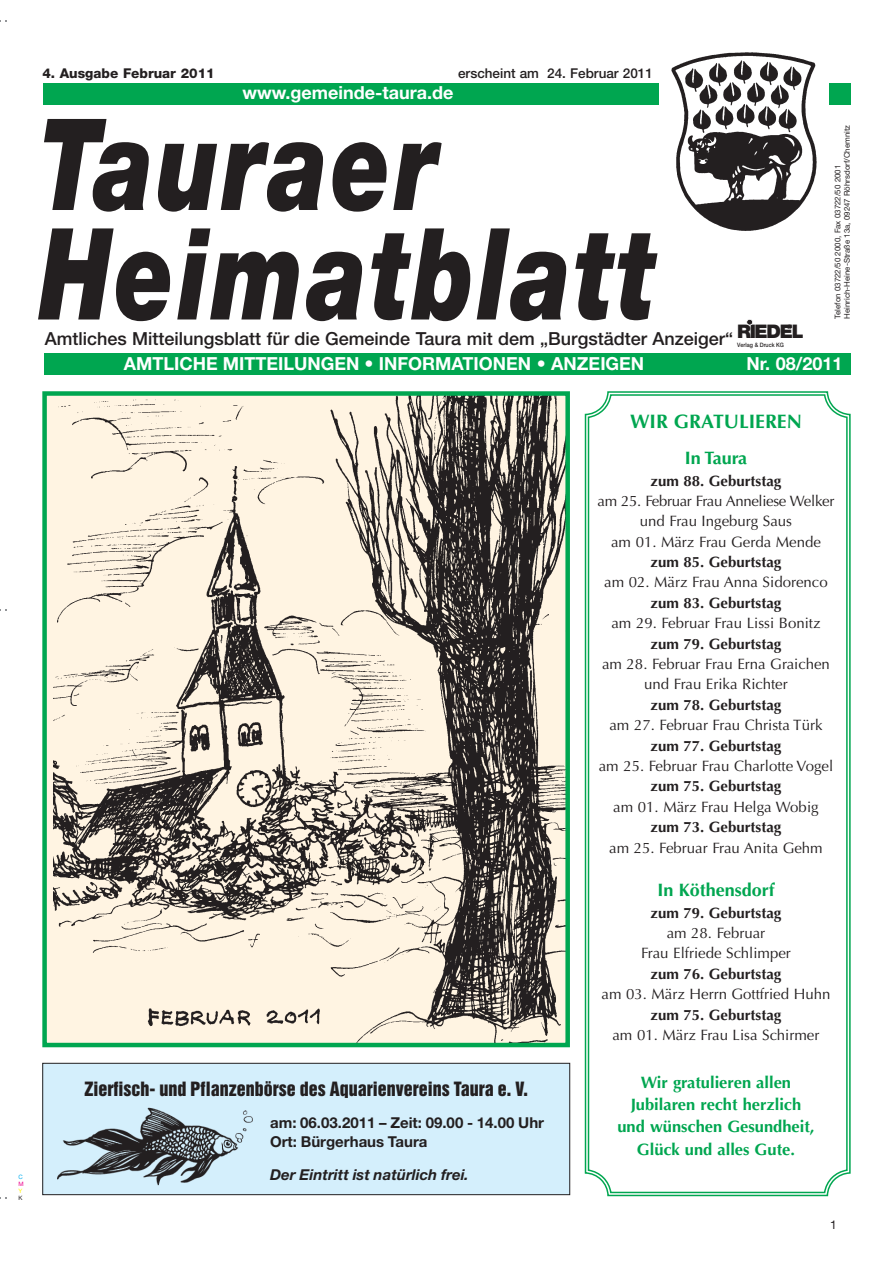
<style>
.page{position:relative;width:893px;height:1263px;background:#fff}
.page>*{position:absolute;margin:0;border:0;box-sizing:border-box;transform-origin:0 0}
.t1{font:italic 900 127.5px/109.5px "Helvetica Neue";letter-spacing:.035em;color:#231f20;scale:.75 1}
.t2{font:700 19.5px "Optima";color:#00a650}
.t3{font:900 18.75px "Helvetica Neue";letter-spacing:-.065em;color:#231f20}
.t4{font:700 18px "Helvetica Neue";color:#fff}
.t5{font:500 18px "Helvetica Neue";color:#231f20}
.t6{font:18px "Helvetica Inserat";color:#231f20}
.t7{font:700 18px "Optima";color:#00a650}
.t8{font:700 16.5px/22.2px "Optima";color:#00a650;text-align:center}
.t9{font:15px/20.4px "Optima";color:#231f20;text-align:center}
.t10{font:700 15px "Optima";color:#231f20}
.t11{font:700 15px/19px "Helvetica Neue";color:#231f20}
.t12{font:italic 700 15px "Helvetica Neue";color:#231f20}
.t13{font:500 13.5px "Helvetica Neue";color:#231f20}
.t14{font:800 13.5px "Helvetica Neue";color:#231f20}
.t15{font:12px "Helvetica Neue";color:#231f20}
.t16{font:7.8px/9.4px "Helvetica Neue";color:#231f20}
.t17{font:500 6px "Helvetica Neue";color:#231f20;scale:.9 1}
.t18{font:700 6px "Helvetica Neue";color:#231f20}
.t19{font:6px "Helvetica Neue";color:#00adef}
.t20{font:6px "Helvetica Neue";color:#ec008c}
.t21{font:6px "Helvetica Neue";color:#fff200}
.t22{font:6px "Helvetica Neue";color:#231f20}
</style>
<div class="page">
<div style="left:43px;top:84px;width:616px;height:21px;background:#00a650"></div>
<div style="left:45px;top:353px;width:805px;height:22px;background:#00a650"></div>
<div style="left:746px;top:319px;width:7px;height:6px;border:2px solid #fff;border-radius:3px"></div>
<div style="left:825px;top:83px;width:25px;height:21px;background:#00a650"></div>
<div style="left:665px;top:43px;width:163px;height:191px;background:#fff"></div>
<img style="left:671px;top:52px;width:146px;height:179px">
<svg style="left:584px;top:391px;width:267px;height:806px"></svg>
<img style="left:54px;top:396px;width:511px;height:646px">
<div style="left:42px;top:391px;width:528px;height:656px;border:4px solid #00a650"></div>
<div style="left:43px;top:1063px;width:526px;height:132px;background:#d4effc"></div>
<div style="left:42px;top:1063px;width:528px;height:132px;border:1px solid #231f20"></div>
<img style="left:57px;top:1107px;width:196px;height:78px">
<p class="t14" style="left:42px;top:68px;width:174px">4. Ausgabe Februar 2011</p>
<p class="t13" style="left:458px;top:68px;width:196px">erscheint am 24. Februar 2011</p>
<p class="t4" style="left:242px;top:86px;width:212px">www.gemeinde-taura.de</p>
<h1 class="t1" style="left:39px;top:120px;width:823px">Tauraer<br>Heimatblatt</h1>
<p class="t5" style="left:45px;top:332px;width:690px">Amtliches Mitteilungsblatt für die Gemeinde Taura mit dem „Burgstädter Anzeiger“</p>
<p class="t4" style="left:124px;top:357px;width:522px">AMTLICHE MITTEILUNGEN • INFORMATIONEN • ANZEIGEN</p>
<p class="t4" style="left:746px;top:357px;width:97px">Nr. 08/2011</p>
<p class="t16" style="left:833px;top:319px;width:195px;rotate:-90deg">Telefon 03722/50 2000, Fax 03722/50 2001<br>Heinrich-Heine-Straße 13a, 09247 Röhrsdorf/Chemnitz</p>
<p class="t18" style="left:787px;top:325px;width:6px">®</p>
<p class="t3" style="left:737px;top:325px;width:68px">RIEDEL</p>
<p class="t17" style="left:737px;top:343px;width:53px">Verlag &amp; Druck KG</p>
<p class="t19" style="left:18px;top:1174px;width:6px">C</p>
<p class="t20" style="left:18px;top:1182px;width:7px">M</p>
<p class="t21" style="left:18px;top:1189px;width:5px">Y</p>
<p class="t22" style="left:18px;top:1196px;width:6px">K</p>
<p class="t6" style="left:84px;top:1082px;width:445px">Zierfisch- und Pflanzenbörse des Aquarienvereins Taura e. V.</p>
<p class="t11" style="left:270px;top:1115px;width:275px">am: 06.03.2011 – Zeit: 09.00 - 14.00 Uhr<br>Ort: Bürgerhaus Taura</p>
<p class="t12" style="left:270px;top:1170px;width:200px">Der Eintritt ist natürlich frei.</p>
<h2 class="t2" style="left:630px;top:413px;width:173px">WIR GRATULIEREN</h2>
<p class="t7" style="left:684px;top:450px;width:64px">In Taura</p>
<p class="t10" style="left:650px;top:474px;width:132px">zum 88. Geburtstag</p>
<p class="t9" style="left:597px;top:492px;width:238px">am 25. Februar Frau Anneliese Welker und Frau Ingeburg Saus<br>am 01. März Frau Gerda Mende</p>
<p class="t10" style="left:650px;top:556px;width:132px">zum 85. Geburtstag</p>
<p class="t9" style="left:604px;top:574px;width:225px">am 02. März Frau Anna Sidorenco</p>
<p class="t10" style="left:650px;top:597px;width:132px">zum 83. Geburtstag</p>
<p class="t9" style="left:611px;top:614px;width:211px">am 29. Februar Frau Lissi Bonitz</p>
<p class="t10" style="left:650px;top:637px;width:132px">zum 79. Geburtstag</p>
<p class="t9" style="left:602px;top:655px;width:229px">am 28. Februar Frau Erna Graichen und Frau Erika Richter</p>
<p class="t10" style="left:650px;top:699px;width:132px">zum 78. Geburtstag</p>
<p class="t9" style="left:609px;top:716px;width:214px">am 27. Februar Frau Christa Türk</p>
<p class="t10" style="left:650px;top:739px;width:132px">zum 77. Geburtstag</p>
<p class="t9" style="left:598px;top:757px;width:236px">am 25. Februar Frau Charlotte Vogel</p>
<p class="t10" style="left:650px;top:780px;width:132px">zum 75. Geburtstag</p>
<p class="t9" style="left:613px;top:798px;width:207px">am 01. März Frau Helga Wobig</p>
<p class="t10" style="left:650px;top:821px;width:132px">zum 73. Geburtstag</p>
<p class="t9" style="left:609px;top:839px;width:215px">am 25. Februar Frau Anita Gehm</p>
<p class="t7" style="left:657px;top:882px;width:119px">In Köthensdorf</p>
<p class="t10" style="left:650px;top:906px;width:132px">zum 79. Geburtstag</p>
<p class="t9" style="left:641px;top:924px;width:151px">am 28. Februar<br>Frau Elfriede Schlimper</p>
<p class="t10" style="left:650px;top:967px;width:132px">zum 76. Geburtstag</p>
<p class="t9" style="left:601px;top:985px;width:230px">am 03. März Herrn Gottfried Huhn</p>
<p class="t10" style="left:650px;top:1008px;width:132px">zum 75. Geburtstag</p>
<p class="t9" style="left:612px;top:1026px;width:208px">am 01. März Frau Lisa Schirmer</p>
<p class="t8" style="left:617px;top:1073px;width:198px">Wir gratulieren allen<br>Jubilaren recht herzlich und wünschen Gesundheit,<br>Glück und alles Gute.</p>
<p class="t15" style="left:830px;top:1220px;width:8px">1</p>
</div>
